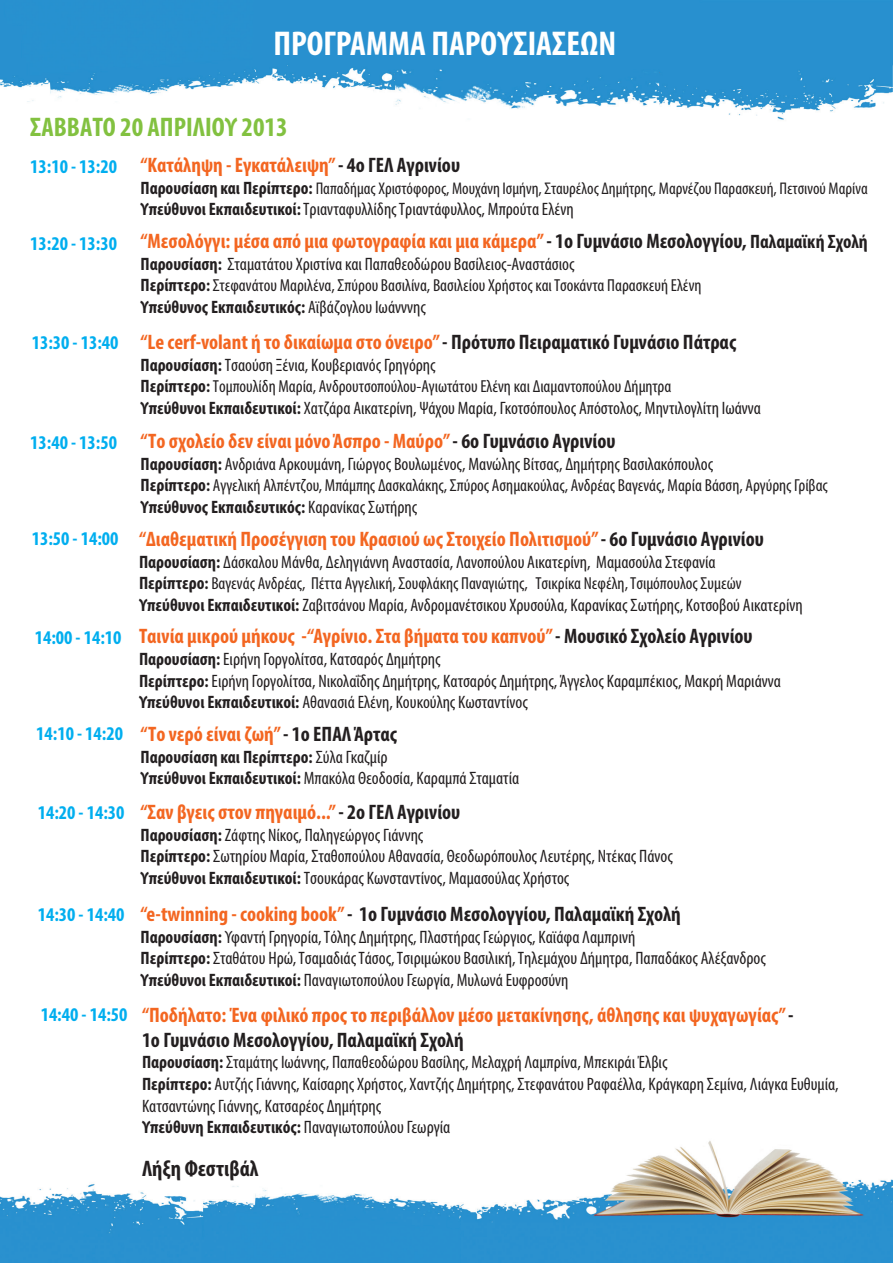
<style>
.page{position:relative;width:893px;height:1263px;background:#fff}
.page>*{position:absolute;margin:0;border:0;box-sizing:border-box;transform-origin:0 0}
.t1{font:700 condensed 34.5px "Myriad Pro";color:#fff}
.t2{font:700 condensed 27px "Myriad Pro";color:#82c140}
.t3{font:700 condensed 22.5px "Myriad Pro";color:#231f20}
.t4{font:700 condensed 21px/25.2px "Myriad Pro";color:#f36621}
.t5{font:700 condensed 21px "Myriad Pro";color:#231f20}
.t6{font:700 condensed 19.5px "Myriad Pro";color:#00aeef}
.t7{font:condensed 18px/21.6px "Myriad Pro";color:#231f20}
.t8{font:700 condensed 18px/21.6px "Myriad Pro";color:#231f20}
.t9{font:condensed 17.4px "Myriad Pro";color:#231f20}
.t10{font:condensed 16.95px "Myriad Pro";color:#231f20}
.s1{color:#231f20}
.s2{font-weight:700;font-size:18px}
.s3{font-weight:700}
.s4{font-size:19.5px;color:#231f20}
.s5{font-weight:400}
.s6{font-size:19.5px;color:#00aeef}
.s7{color:#f36621}
</style>
<div class="page">
<img style="left:0;top:1141px;width:893px;height:122px">
<img style="left:0;top:0;width:893px;height:120px">
<h1 class="t1" style="left:273px;top:22px;width:344px">ΠΡΟΓΡΑΜΜΑ ΠΑΡΟΥΣΙΑΣΕΩΝ</h1>
<h2 class="t2" style="left:30px;top:110px;width:259px">ΣΑΒΒΑΤΟ 20 ΑΠΡΙΛΙΟΥ 2013</h2>
<p class="t6" style="left:30px;top:154px;width:88px">13:10 - 13:20</p>
<p class="t6" style="left:30px;top:231px;width:88px">13:20 - 13:30</p>
<p class="t6" style="left:32px;top:331px;width:88px">13:30 - 13:40</p>
<p class="t6" style="left:30px;top:430px;width:88px">13:40 - 13:50</p>
<p class="t6" style="left:32px;top:526px;width:88px">13:50 - 14:00</p>
<p class="t6" style="left:35px;top:625px;width:88px">14:00 - 14:10</p>
<p class="t6" style="left:36px;top:721px;width:88px">14:10 - 14:20</p>
<p class="t4" style="left:140px;top:152px;width:321px">“Κατάληψη - Εγκατάλειψη” <span class="s1">- 4ο ΓΕΛ Αγρινίου</span></p>
<p class="t10" style="left:140px;top:178px;width:729px"><span class="s2">Παρουσίαση και Περίπτερο:</span> Παπαδήμας Χριστόφορος, Μουχάνη Ισμήνη, Σταυρέλος Δημήτρης, Μαρνέζου Παρασκευή, Πετσινού Μαρίνα</p>
<p class="t7" style="left:140px;top:198px;width:435px"><span class="s3">Υπεύθυνοι Εκπαιδευτικοί:</span> Τριανταφυλλίδης Τριαντάφυλλος, Μπρούτα Ελένη</p>
<p class="t4" style="left:140px;top:228px;width:729px">“Μεσολόγγι: μέσα από μια φωτογραφία και μια κάμερα” <span class="s1">- 1ο Γυμνάσιο Μεσολογγίου,</span> <span class="s4">Παλαμαϊκή Σχολή</span></p>
<p class="t7" style="left:140px;top:253px;width:436px"><span class="s3">Παρουσίαση:</span> Σταματάτου Χριστίνα και Παπαθεοδώρου Βασίλειος-Αναστάσιος</p>
<p class="t9" style="left:140px;top:275px;width:562px"><span class="s2">Περίπτερο</span><span class="s3">:</span> Στεφανάτου Μαριλένα, Σπύρου Βασιλίνα, Βασιλείου Χρήστος και Τσοκάντα Παρασκευή Ελένη</p>
<p class="t8" style="left:140px;top:296px;width:287px">Υπεύθυνος Εκπαιδευτικός: <span class="s5">Αϊβάζογλου Ιωάνννης</span></p>
<p class="t4" style="left:140px;top:329px;width:597px">“Le cerf-volant ή το δικαίωμα στο όνειρο” <span class="s1">- Πρότυπο Πειραματικό Γυμνάσιο Πάτρας</span></p>
<p class="t7" style="left:140px;top:354px;width:297px"><span class="s3">Παρουσίαση:</span> Τσαούση Ξένια, Κουβεριανός Γρηγόρης</p>
<p class="t9" style="left:140px;top:376px;width:532px"><span class="s2">Περίπτερο</span><span class="s3">:</span> Τομπουλίδη Μαρία, Ανδρουτσοπούλου-Αγιωτάτου Ελένη και Διαμαντοπούλου Δήμητρα</p>
<p class="t7" style="left:140px;top:397px;width:622px"><span class="s3">Υπεύθυνοι Εκπαιδευτικοί:</span> Χατζάρα Αικατερίνη, Ψάχου Μαρία, Γκοτσόπουλος Απόστολος, Μηντιλογλίτη Ιωάννα</p>
<p class="t4" style="left:140px;top:428px;width:477px">“Το σχολείο δεν είναι μόνο Άσπρο - Μαύρο” <span class="s1">- 6ο Γυμνάσιο Αγρινίου</span></p>
<p class="t7" style="left:140px;top:453px;width:574px"><span class="s3">Παρουσίαση:</span> Ανδριάνα Αρκουμάνη, Γιώργος Βουλωμένος, Μανώλης Βίτσας, Δημήτρης Βασιλακόπουλος</p>
<p class="t9" style="left:140px;top:475px;width:689px"><span class="s2">Περίπτερο</span><span class="s3">:</span> Αγγελική Αλπέντζου, Μπάμπης Δασκαλάκης, Σπύρος Ασημακούλας, Ανδρέας Βαγενάς, Μαρία Βάσση, Αργύρης Γρίβας</p>
<p class="t8" style="left:140px;top:496px;width:278px">Υπεύθυνος Εκπαιδευτικός: <span class="s5">Καρανίκας Σωτήρης</span></p>
<p class="t4" style="left:139px;top:526px;width:626px">“Διαθεματική Προσέγγιση του Κρασιού ως Στοιχείο Πολιτισμού” <span class="s1">- 6ο Γυμνάσιο Αγρινίου</span></p>
<p class="t7" style="left:139px;top:551px;width:578px"><span class="s3">Παρουσίαση:</span> Δάσκαλου Μάνθα, Δεληγιάννη Αναστασία, Λανοπούλου Αικατερίνη, Μαμασούλα Στεφανία</p>
<p class="t9" style="left:139px;top:573px;width:604px"><span class="s2">Περίπτερο</span><span class="s3">:</span> Βαγενάς Ανδρέας, Πέττα Αγγελική, Σουφλάκης Παναγιώτης, Τσικρίκα Νεφέλη, Τσιμόπουλος Συμεών</p>
<p class="t7" style="left:139px;top:594px;width:665px"><span class="s3">Υπεύθυνοι Εκπαιδευτικοί:</span> Ζαβιτσάνου Μαρία, Ανδρομανέτσικου Χρυσούλα, Καρανίκας Σωτήρης, Κοτσοβού Αικατερίνη</p>
<p class="t4" style="left:139px;top:623px;width:615px">Ταινία μικρού μήκους -“Αγρίνιο. Στα βήματα του καπνού” <span class="s1">- Μουσικό Σχολείο Αγρινίου</span></p>
<p class="t7" style="left:139px;top:648px;width:643px"><span class="s3">Παρουσίαση:</span> Ειρήνη Γοργολίτσα, Κατσαρός Δημήτρης<br><span class="s3">Περίπτερο:</span> Ειρήνη Γοργολίτσα, Νικολαΐδης Δημήτρης, Κατσαρός Δημήτρης, Άγγελος Καραμπέκιος, Μακρή Μαριάννα<br><span class="s3">Υπεύθυνοι Εκπαιδευτικοί:</span> Αθανασιά Ελένη, Κουκούλης Κωσταντίνος</p>
<p class="t4" style="left:140px;top:721px;width:258px">“Το νερό είναι ζωή” <span class="s1">- 1ο ΕΠΑΛ Άρτας</span></p>
<p class="t8" style="left:140px;top:745px;width:380px">Παρουσίαση και Περίπτερο: <span class="s5">Σύλα Γκαζμίρ<br></span>Υπεύθυνοι Εκπαιδευτικοί: <span class="s5">Μπακόλα Θεοδοσία, Καραμπά Σταματία</span></p>
<p class="t4" style="left:140px;top:799px;width:321px">“Σαν βγεις στον πηγαιμό...” <span class="s1">- 2ο ΓΕΛ Αγρινίου</span></p>
<p class="t7" style="left:140px;top:824px;width:534px"><span class="s3">Παρουσίαση:</span> Ζάφτης Νίκος, Παληγεώργος Γιάννης<br><span class="s3">Περίπτερο:</span> Σωτηρίου Μαρία, Σταθοπούλου Αθανασία, Θεοδωρόπουλος Λευτέρης, Ντέκας Πάνος<br><span class="s3">Υπεύθυνοι Εκπαιδευτικοί:</span> Τσουκάρας Κωνσταντίνος, Μαμασούλας Χρήστος</p>
<p class="t5" style="left:38px;top:901px;width:645px"><span class="s6">14:30 - 14:40</span> <span class="s7">“e-twinning - cooking book”</span> - 1ο Γυμνάσιο Μεσολογγίου, Παλαμαϊκή Σχολή</p>
<p class="t7" style="left:140px;top:926px;width:627px"><span class="s3">Παρουσίαση:</span> Υφαντή Γρηγορία, Τόλης Δημήτρης, Πλαστήρας Γεώργιος, Καϊάφα Λαμπρινή<br><span class="s3">Περίπτερο:</span> Σταθάτου Ηρώ, Τσαμαδιάς Τάσος, Τσιριμώκου Βασιλική, Τηλεμάχου Δήμητρα, Παπαδάκος Αλέξανδρος<br><span class="s3">Υπεύθυνοι Εκπαιδευτικοί:</span> Παναγιωτοπούλου Γεωργία, Μυλωνά Ευφροσύνη</p>
<p class="t4" style="left:142px;top:1002px;width:653px">“Ποδήλατο: Ένα φιλικό προς το περιβάλλον μέσο μετακίνησης, άθλησης και ψυχαγωγίας” <span class="s1">-<br>1ο Γυμνάσιο Μεσολογγίου, Παλαμαϊκή Σχολή</span></p>
<p class="t7" style="left:142px;top:1051px;width:698px"><span class="s3">Παρουσίαση:</span> Σταμάτης Ιωάννης, Παπαθεοδώρου Βασίλης, Μελαχρή Λαμπρίνα, Μπεκιράι Έλβις<br><span class="s3">Περίπτερο:</span> Αυτζής Γιάννης, Καίσαρης Χρήστος, Χαντζής Δημήτρης, Στεφανάτου Ραφαέλλα, Κράγκαρη Σεμίνα, Λιάγκα Ευθυμία, Κατσαντώνης Γιάννης, Κατσαρέος Δημήτρης<br><span class="s3">Υπεύθυνη Εκπαιδευτικός:</span> Παναγιωτοπούλου Γεωργία</p>
<p class="t6" style="left:38px;top:800px;width:88px">14:20 - 14:30</p>
<p class="t6" style="left:41px;top:1002px;width:88px">14:40 - 14:50</p>
<p class="t3" style="left:142px;top:1154px;width:118px">Λήξη Φεστιβάλ</p>
</div>
